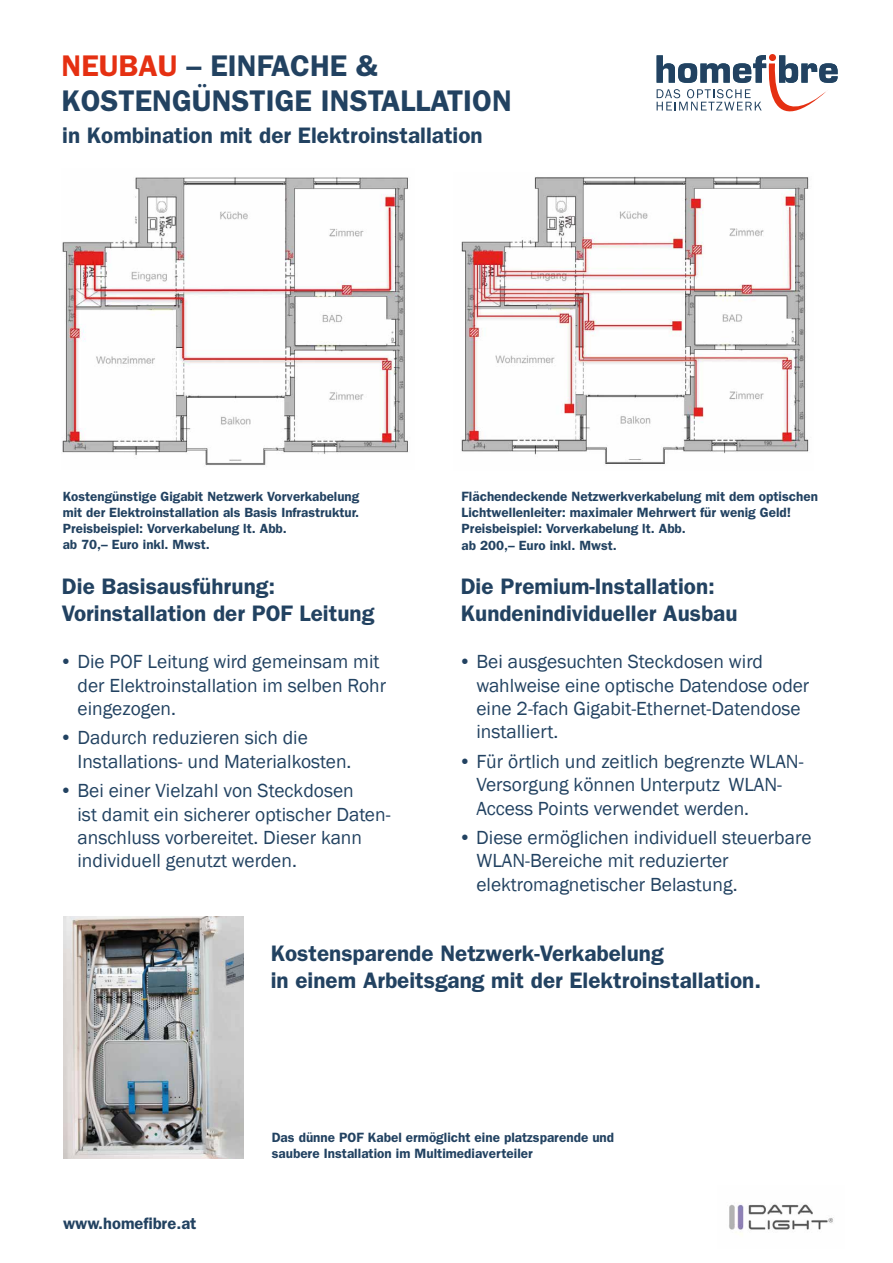
<style>
.page{position:relative;width:893px;height:1263px;background:#fff}
.page>*{position:absolute;margin:0;border:0;box-sizing:border-box;transform-origin:0 0}
.t1{font:600 30px/34.5px "Franklin Gothic";color:#224261}
.t2{font:600 22.5px/27px "Franklin Gothic";color:#224261}
.t3{font:19.5px/23.4px "Franklin Gothic";color:#224261}
.t4{font:600 16.5px "Franklin Gothic";color:#224261}
.t5{font:600 13.5px/16.2px "Franklin Gothic";color:#224261}
.t6{font:600 13.35px/16px "Franklin Gothic";color:#224261}
.s1{color:#e53012}
</style>
<div class="page">
<img style="left:62px;top:177px;width:346px;height:289px">
<img style="left:461px;top:176px;width:348px;height:288px">
<img style="left:63px;top:916px;width:181px;height:242px">
<svg style="left:657px;top:55px;width:181px;height:57px"></svg>
<img style="left:729px;top:1204px;width:105px;height:26px">
<h1 class="t1" style="left:62px;top:49px;width:452px"><span class="s1">NEUBAU</span> – EINFACHE &amp;<br>KOSTENGÜNSTIGE INSTALLATION</h1>
<p class="t2" style="left:62px;top:122px;width:422px">in Kombination mit der Elektroinstallation</p>
<p class="t6" style="left:63px;top:488px;width:298px">Kostengünstige Gigabit Netzwerk Vorverkabelung mit der Elektroinstallation als Basis Infrastruktur.<br>Preisbeispiel: Vorverkabelung lt. Abb.<br>ab 70,– Euro inkl. Mwst.</p>
<p class="t5" style="left:462px;top:488px;width:358px">Flächendeckende Netzwerkverkabelung mit dem optischen<br>Lichtwellenleiter: maximaler Mehrwert für wenig Geld!</p>
<p class="t6" style="left:462px;top:521px;width:226px">Preisbeispiel: Vorverkabelung lt. Abb. ab 200,– Euro inkl. Mwst.</p>
<p class="t2" style="left:62px;top:572px;width:314px">Die Basisausführung:<br>Vorinstallation der POF Leitung</p>
<p class="t2" style="left:461px;top:572px;width:278px">Die Premium-Installation:<br>Kundenindividueller Ausbau</p>
<p class="t3" style="left:78px;top:650px;width:310px;text-indent:-18px">• Die POF Leitung wird gemeinsam mit der Elektroinstallation im selben Rohr eingezogen.</p>
<p class="t3" style="left:78px;top:726px;width:275px;text-indent:-18px">• Dadurch reduzieren sich die<br>Installations- und Materialkosten.</p>
<p class="t3" style="left:78px;top:779px;width:314px;text-indent:-18px">• Bei einer Vielzahl von Steckdosen<br>ist damit ein sicherer optischer Daten&shy;anschluss vorbereitet. Dieser kann individuell genutzt werden.</p>
<p class="t3" style="left:476px;top:650px;width:334px;text-indent:-18px">• Bei ausgesuchten Steckdosen wird wahlweise eine optische Datendose oder eine 2-fach Gigabit-Ethernet-Datendose installiert.</p>
<p class="t3" style="left:476px;top:750px;width:329px;text-indent:-18px">• Für örtlich und zeitlich begrenzte WLAN-<br>Versorgung können Unterputz WLAN-<br>Access Points verwendet werden.</p>
<p class="t3" style="left:476px;top:826px;width:337px;text-indent:-18px">• Diese ermöglichen individuell steuerbare<br>WLAN-Bereiche mit reduzierter elektromagnetischer Belastung.</p>
<p class="t2" style="left:271px;top:940px;width:492px">Kostensparende Netzwerk-Verkabelung<br>in einem Arbeitsgang mit der Elektroinstallation.</p>
<p class="t4" style="left:63px;top:1213px;width:135px">www.homefibre.at</p>
<p class="t5" style="left:272px;top:1129px;width:344px">Das dünne POF Kabel ermöglicht eine platzsparende und saubere Installation im Multimediaverteiler</p>
</div>
